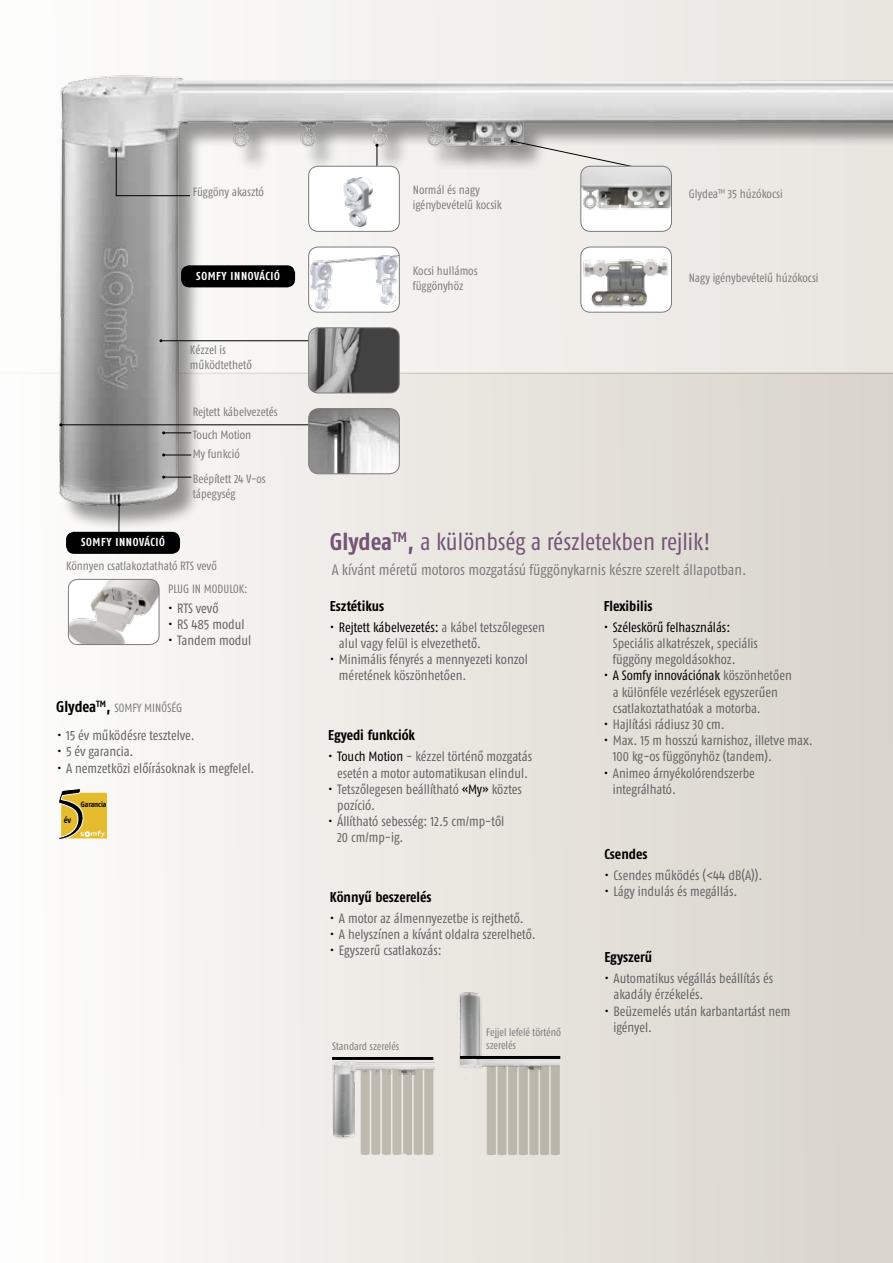
<style>
.page{position:relative;width:893px;height:1263px;background:#fff}
.page>*{position:absolute;margin:0;border:0;box-sizing:border-box;transform-origin:0 0}
.t1{font:24px "Fago Cond Reg";color:#745477}
.t2{font:15px "Fago Cond Reg";letter-spacing:-.005em;color:#7c7c7c}
.t3{font:14.25px "Fago Cond Bol";color:#000}
.t4{font:13.5px/16.2px "Fago Cond Reg";color:#636363}
.t5{font:13.5px "Fago Cond Reg";color:#000}
.t6{font:12px/15px "Fago Cond Reg";color:#7c7c7c}
.t7{font:11.55px "Fago Cond Bol";letter-spacing:.05em;color:#fff}
.t8{font:10.8px/12.9px "Fago Cond Reg";color:#7c7c7c}
.t9{font:8.4px "Fago Cond Bol";color:#000}
.t10{font:7.65px "Fago Cond Bol";color:#000}
.s1{color:#000}
.s2{font-family:"Fago Cond Bol";font-size:15.45px;color:#000}
.s3{font-family:"Fago Cond Bol"}
</style>
<div class="page">
<svg style="left:252px;top:0;width:641px;height:26px"></svg>
<div style="left:0;top:374px;width:893px;height:889px;background:linear-gradient(to right,#fdfdfc,#d8d3ca)"></div>
<div style="left:61px;top:79px;width:832px;height:452px;background:#000;opacity:.4"></div>
<img style="left:0;top:26px;width:893px;height:485px">
<hr style="left:61px;top:424px;width:271px;height:1px;background:#000">
<svg style="left:162px;top:431px;width:29px;height:3px"></svg>
<svg style="left:162px;top:453px;width:29px;height:3px"></svg>
<svg style="left:162px;top:476px;width:29px;height:3px"></svg>
<svg style="left:118px;top:503px;width:3px;height:29px"></svg>
<hr style="left:161px;top:340px;width:148px;height:1px;background:#000">
<div style="left:181px;top:265px;width:114px;height:22px;background:#000;border-radius:8px"></div>
<img style="left:309px;top:328px;width:90px;height:65px">
<div style="left:308px;top:327px;width:92px;height:66px;border:1px solid #7c7c7c;border-radius:9px"></div>
<img style="left:68px;top:579px;width:91px;height:65px">
<div style="left:68px;top:579px;width:91px;height:66px;border:1px solid #7c7c7c;border-radius:9px"></div>
<img style="left:309px;top:409px;width:90px;height:65px">
<div style="left:308px;top:408px;width:92px;height:66px;border:1px solid #7c7c7c;border-radius:10px"></div>
<svg style="left:510px;top:140px;width:125px;height:28px;background:#d7d6d2"></svg>
<svg style="left:375px;top:144px;width:3px;height:22px"></svg>
<img style="left:581px;top:166px;width:90px;height:65px">
<div style="left:580px;top:166px;width:92px;height:66px;border:1px solid #7c7c7c;border-radius:10px"></div>
<div style="left:581px;top:247px;width:90px;height:65px;background:#fff;border-radius:10px"></div>
<img style="left:581px;top:259px;width:90px;height:53px">
<div style="left:580px;top:247px;width:92px;height:66px;border:1px solid #7c7c7c;border-radius:10px"></div>
<div style="left:309px;top:166px;width:90px;height:65px;background:#fff;border-radius:10px"></div>
<img style="left:344px;top:177px;width:29px;height:50px">
<div style="left:308px;top:166px;width:92px;height:66px;border:1px solid #7c7c7c;border-radius:10px"></div>
<div style="left:309px;top:247px;width:90px;height:65px;background:#fff;border-radius:10px"></div>
<div style="left:308px;top:247px;width:92px;height:66px;border:1px solid #7c7c7c;border-radius:10px"></div>
<div style="left:60px;top:792px;width:48px;height:47px;border:1px solid #fff;border-radius:2px"></div>
<svg style="left:58px;top:788px;width:48px;height:52px;background:#d1b657"></svg>
<img style="left:310px;top:253px;width:90px;height:57px">
<svg style="left:115px;top:148px;width:76px;height:48px;background:#a1a1a1"></svg>
<div style="left:66px;top:532px;width:114px;height:22px;background:#000;border-radius:8px"></div>
<img style="left:322px;top:1053px;width:112px;height:94px">
<svg style="left:361px;top:1069px;width:72px;height:87px;background:#c3bfb6"></svg>
<hr style="left:332px;top:1057px;width:101px;height:3px;background:#000">
<img style="left:447px;top:987px;width:113px;height:94px">
<svg style="left:487px;top:1065px;width:73px;height:90px;background:#c0bcb2"></svg>
<hr style="left:460px;top:1056px;width:100px;height:3px;background:#000">
<p class="t6" style="left:193px;top:184px;width:73px">Függöny akasztó</p>
<p class="t7" style="left:196px;top:269px;width:85px">SOMFy Innováció</p>
<p class="t6" style="left:190px;top:343px;width:63px">Kézzel is működtethető</p>
<p class="t6" style="left:193px;top:401px;width:87px;line-height:22.8px">Rejtett kábelvezetés<br>Touch Motion</p>
<p class="t7" style="left:81px;top:535px;width:85px">SOMFy Innováció</p>
<p class="t6" style="left:193px;top:442px;width:75px;line-height:24.3px">My funkció<br>Beépített 24 V-os</p>
<p class="t6" style="left:193px;top:486px;width:44px">tápegység</p>
<p class="t6" style="left:66px;top:559px;width:152px">Könnyen csatlakoztatható RTS vevő</p>
<p class="t6" style="left:168px;top:581px;width:81px">PLUG IN MODULOK:</p>
<p class="t4" style="left:168px;top:600px;width:52px"><span class="s1">•</span> RTS vevő</p>
<p class="t4" style="left:168px;top:616px;width:78px"><span class="s1">•</span> RS 485 modul</p>
<p class="t4" style="left:168px;top:632px;width:84px"><span class="s1">•</span> Tandem modul</p>
<p class="t6" style="left:56px;top:700px;width:128px"><span class="s2">Glydea</span><sup>TM</sup><span class="s2">,</span> SOMFY MINŐSÉG</p>
<p class="t4" style="left:57px;top:727px;width:139px"><span class="s1">•</span> 15 év működésre tesztelve.</p>
<p class="t4" style="left:57px;top:744px;width:78px"><span class="s1">•</span> 5 év garancia.</p>
<p class="t4" style="left:57px;top:760px;width:199px"><span class="s1">•</span> A nemzetközi előírásoknak is megfelel.</p>
<p class="t9" style="left:64px;top:815px;width:9px">év</p>
<p class="t10" style="left:81px;top:800px;width:27px">Garancia</p>
<p class="t6" style="left:413px;top:183px;width:91px">Normál és nagy igénybevételű kocsik</p>
<p class="t6" style="left:413px;top:263px;width:66px">Kocsi hullámos függönyhöz</p>
<p class="t6" style="left:689px;top:187px;width:96px">Glydea<sup>TM</sup> 35 húzókocsi</p>
<p class="t6" style="left:689px;top:270px;width:131px">Nagy igénybevételű húzókocsi</p>
<h1 class="t1" style="left:330px;top:527px;width:382px"><span class="s3">Glydea</span><sup>TM</sup><span class="s3">,</span> a különbség a részletekben rejlik!</h1>
<p class="t2" style="left:332px;top:560px;width:416px">A kívánt méretű motoros mozgatású függönykarnis készre szerelt állapotban.</p>
<p class="t3" style="left:330px;top:597px;width:56px">Esztétikus</p>
<p class="t4" style="left:339px;top:619px;width:208px;text-indent:-9px"><span class="s1">• Rejtett kábelvezetés:</span> a kábel tetszőlegesen alul vagy felül is elvezethető.</p>
<p class="t4" style="left:339px;top:651px;width:190px;text-indent:-9px"><span class="s1">•</span> Minimális fényrés a mennyezeti konzol méretének köszönhetően.</p>
<p class="t3" style="left:604px;top:597px;width:50px">Flexibilis</p>
<p class="t5" style="left:604px;top:619px;width:128px">• Széleskörű felhasználás:</p>
<p class="t4" style="left:613px;top:635px;width:146px">Speciális alkatrészek, speciális függöny megoldásokhoz.</p>
<p class="t4" style="left:613px;top:667px;width:180px;text-indent:-9px"><span class="s1">• A Somfy innovációnak</span> köszönhetően a különféle vezérlések egyszerűen csatlakoztathatóak a motorba.</p>
<p class="t4" style="left:604px;top:716px;width:122px"><span class="s1">•</span> Hajlítási rádiusz 30 cm.</p>
<p class="t4" style="left:613px;top:732px;width:201px;text-indent:-9px"><span class="s1">•</span> Max. 15 m hosszú karnishoz, illetve max.<br>100 kg-os függönyhöz (tandem).</p>
<p class="t4" style="left:613px;top:765px;width:144px;text-indent:-9px"><span class="s1">•</span> Animeo árnyékolórendszerbe integrálható.</p>
<p class="t3" style="left:328px;top:727px;width:88px">Egyedi funkciók</p>
<p class="t4" style="left:328px;top:748px;width:205px;text-align:center"><span class="s1">• Touch Motion</span> - kézzel történő mozgatás esetén a motor automatikusan elindul.</p>
<p class="t4" style="left:337px;top:781px;width:186px;text-indent:-9px"><span class="s1">•</span> Tetszőlegesen beállítható <span class="s1">«My»</span> köztes pozíció.</p>
<p class="t4" style="left:337px;top:813px;width:169px;text-indent:-9px"><span class="s1">•</span> Állítható sebesség: 12.5 cm/mp-től<br>20 cm/mp-ig.</p>
<p class="t3" style="left:330px;top:888px;width:103px">Könnyű beszerelés</p>
<p class="t4" style="left:330px;top:910px;width:195px"><span class="s1">•</span> A motor az álmennyezetbe is rejthető.</p>
<p class="t4" style="left:330px;top:926px;width:207px"><span class="s1">•</span> A helyszínen a kívánt oldalra szerelhető.</p>
<p class="t4" style="left:330px;top:942px;width:113px"><span class="s1">•</span> Egyszerű csatlakozás:</p>
<p class="t8" style="left:332px;top:1040px;width:69px">Standard szerelés</p>
<p class="t8" style="left:486px;top:1025px;width:76px">Fejjel lefelé történő szerelés</p>
<p class="t3" style="left:604px;top:845px;width:44px">Csendes</p>
<p class="t4" style="left:604px;top:867px;width:159px"><span class="s1">•</span> Csendes működés (&lt;44 dB(A)).</p>
<p class="t4" style="left:604px;top:883px;width:134px"><span class="s1">•</span> Lágy indulás és megállás.</p>
<p class="t3" style="left:604px;top:949px;width:49px">Egyszerű</p>
<p class="t4" style="left:613px;top:970px;width:161px;text-indent:-9px"><span class="s1">•</span> Automatikus végállás beállítás és akadály érzékelés.</p>
<p class="t4" style="left:613px;top:1003px;width:179px;text-indent:-9px"><span class="s1">•</span> Beüzemelés után karbantartást nem igényel.</p>
</div>
